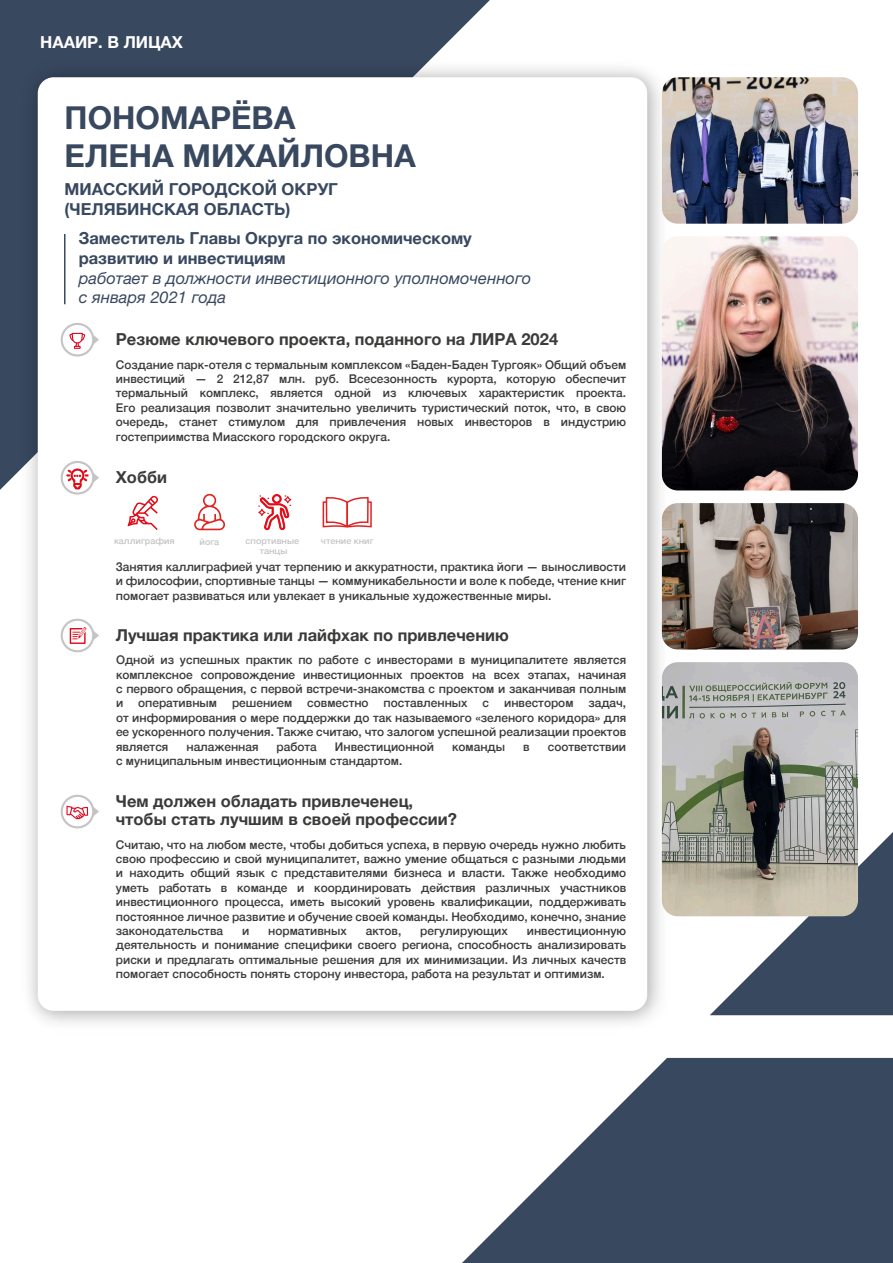
<style>
.page{position:relative;width:893px;height:1263px;background:#fff}
.page>*{position:absolute;margin:0;border:0;box-sizing:border-box;transform-origin:0 0}
.t1{font:700 31.5px/37.8px "Helvetica Neue";color:#38485f}
.t2{font:700 16.5px/18px "Helvetica Neue";color:#3b3b3a}
.t3{font:700 16.5px/19.8px "Helvetica Neue";color:#38485f}
.t4{font:italic 16.5px/19.8px "Helvetica Neue";color:#38485f}
.t5{font:700 16.5px "Helvetica Neue";color:#fff}
.t6{font:500 12px/14.4px "Helvetica Neue";color:#3b3b3a;text-align:justify}
.t7{font:500 9px/9.8px "Helvetica Neue";color:#c5c5c5;text-align:center}
</style>
<div class="page">
<div style="left:0;top:0;width:490px;height:490px;background:#38485f"></div>
<svg style="left:710px;top:832px;width:183px;height:183px"></svg>
<svg style="left:462px;top:1058px;width:431px;height:205px;fill:#38485f"></svg>
<img style="left:14px;top:54px;width:661px;height:969px">
<div style="left:38px;top:77px;width:609px;height:934px;background:#fff;border-radius:16px"></div>
<img style="left:662px;top:236px;width:196px;height:254px">
<svg style="left:60px;top:234px;width:39px;height:123px"></svg>
<svg style="left:60px;top:461px;width:39px;height:34px"></svg>
<svg style="left:60px;top:618px;width:41px;height:405px"></svg>
<img style="left:662px;top:503px;width:196px;height:146px">
<svg style="left:322px;top:497px;width:50px;height:31px"></svg>
<svg style="left:194px;top:494px;width:31px;height:36px"></svg>
<svg style="left:258px;top:494px;width:33px;height:36px"></svg>
<svg style="left:128px;top:495px;width:30px;height:35px"></svg>
<img style="left:662px;top:77px;width:196px;height:147px">
<img style="left:662px;top:662px;width:196px;height:254px">
<h2 class="t5" style="left:40px;top:29px;width:144px">НААИР. В ЛИЦАХ</h2>
<h1 class="t1" style="left:65px;top:100px;width:353px">ПОНОМАРЁВА<br>ЕЛЕНА МИХАЙЛОВНА</h1>
<h2 class="t3" style="left:65px;top:180px;width:274px">МИАССКИЙ ГОРОДСКОЙ ОКРУГ (ЧЕЛЯБИНСКАЯ ОБЛАСТЬ)</h2>
<h2 class="t3" style="left:79px;top:229px;width:395px">Заместитель Главы Округа по экономическому развитию и инвестициям</h2>
<h2 class="t4" style="left:79px;top:269px;width:454px">работает в должности инвестиционного уполномоченного с января 2021 года</h2>
<h2 class="t2" style="left:116px;top:331px;width:444px">Резюме ключевого проекта, поданного на ЛИРА 2024</h2>
<p class="t6" style="left:116px;top:356px;width:512px">Создание парк-отеля с термальным комплексом «Баден-Баден Тургояк» Общий объем инвестиций — 2 212,87 млн. руб. Всесезонность курорта, которую обеспечит термальный комплекс, является одной из ключевых характеристик проекта.<br>Его реализация позволит значительно увеличить туристический поток, что, в свою очередь, станет стимулом для привлечения новых инвесторов в индустрию гостеприимства Миасского городского округа.</p>
<h2 class="t2" style="left:116px;top:468px;width:53px">Хобби</h2>
<p class="t7" style="left:199px;top:536px;width:21px">йога</p>
<p class="t7" style="left:321px;top:535px;width:54px">чтение книг</p>
<p class="t7" style="left:114px;top:536px;width:62px">каллиграфия</p>
<p class="t7" style="left:245px;top:535px;width:55px">спортивные танцы</p>
<p class="t6" style="left:116px;top:558px;width:512px">Занятия каллиграфией учат терпению и аккуратности, практика йоги — выносливости и философии, спортивные танцы — коммуникабельности и воле к победе, чтение книг помогает развиваться или увлекает в уникальные художественные миры.</p>
<h2 class="t2" style="left:116px;top:627px;width:395px">Лучшая практика или лайфхак по привлечению</h2>
<p class="t6" style="left:116px;top:652px;width:512px">Одной из успешных практик по работе с инвесторами в муниципалитете является комплексное сопровождение инвестиционных проектов на всех этапах, начиная с первого обращения, с первой встречи-знакомства с проектом и заканчивая полным и оперативным решением совместно поставленных с инвестором задач, от информирования о мере поддержки до так называемого «зеленого коридора» для ее ускоренного получения. Также считаю, что залогом успешной реализации проектов является</p>
<p class="t6" style="left:186px;top:738px;width:74px">налаженная</p>
<p class="t6" style="left:277px;top:738px;width:42px">работа</p>
<p class="t6" style="left:335px;top:738px;width:101px">Инвестиционной</p>
<p class="t6" style="left:452px;top:738px;width:54px">команды</p>
<p class="t6" style="left:523px;top:738px;width:8px">в</p>
<p class="t6" style="left:548px;top:738px;width:80px">соответствии</p>
<p class="t6" style="left:116px;top:753px;width:288px">с муниципальным инвестиционным стандартом.</p>
<h2 class="t2" style="left:116px;top:793px;width:343px">Чем должен обладать привлеченец, чтобы стать лучшим в своей профессии?</h2>
<p class="t6" style="left:116px;top:836px;width:512px">Считаю, что на любом месте, чтобы добиться успеха, в первую очередь нужно любить свою профессию и свой муниципалитет, важно умение общаться с разными людьми и находить общий язык с представителями бизнеса и власти. Также необходимо уметь работать в команде и координировать действия различных участников инвестиционного процесса, иметь высокий уровень квалификации, поддерживать постоянное личное развитие и обучение своей команды. Необходимо, конечно, знание законодательства</p>
<p class="t6" style="left:116px;top:922px;width:512px;text-indent:411px">инвестиционную деятельность и понимание специфики своего региона, способность анализировать риски и предлагать оптимальные решения для их минимизации. Из личных качеств помогает способность понять сторону инвестора, работа на результат и оптимизм.</p>
<p class="t6" style="left:242px;top:922px;width:9px">и</p>
<p class="t6" style="left:268px;top:922px;width:80px">нормативных</p>
<p class="t6" style="left:366px;top:922px;width:37px">актов,</p>
<p class="t6" style="left:420px;top:922px;width:89px">регулирующих</p>
</div>
